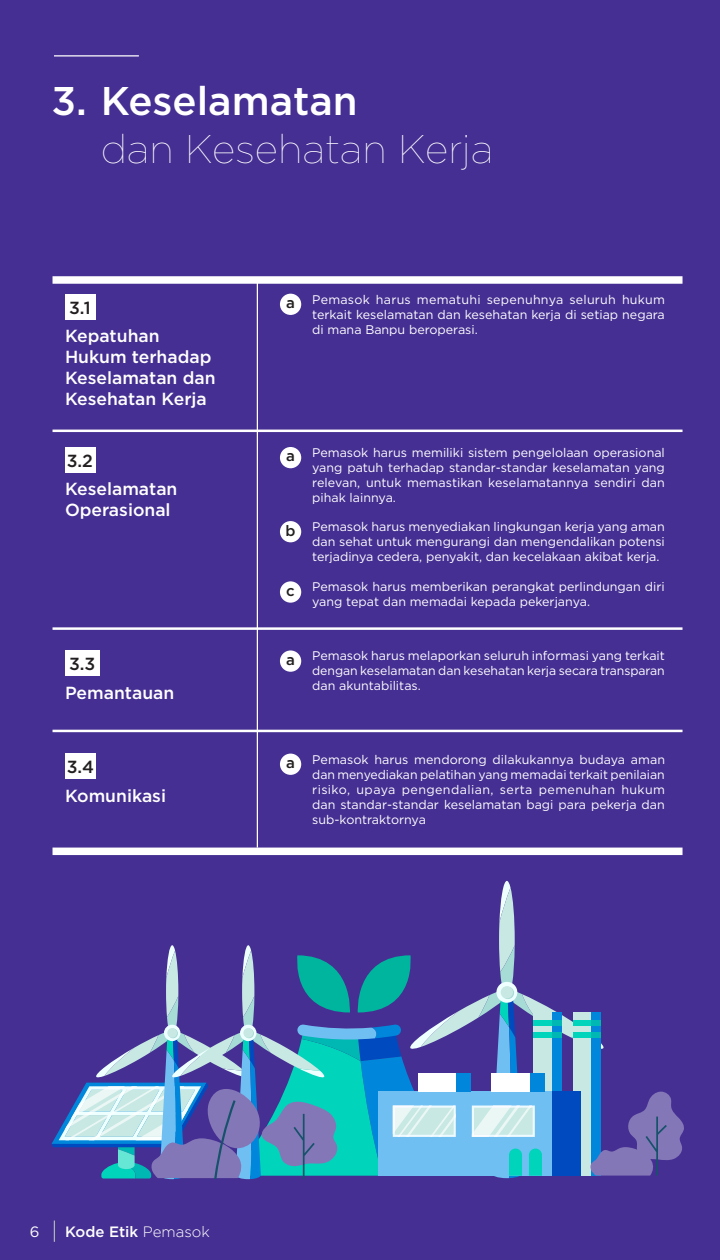
<style>
.page{position:relative;width:720px;height:1260px;background:#452f92}
.page>*{position:absolute;margin:0;border:0;box-sizing:border-box;transform-origin:0 0}
.t1{font:100 40px "Gotham";color:#fff}
.t2{font:500 40px "Gotham";color:#fff}
.t3{font:500 17.5px/21px "Gotham";color:#fff}
.t4{font:500 17.5px "Gotham";color:#231f20}
.t5{font:500 15px "Gotham";color:#fff}
.t6{font:500 15px "Gotham";color:#231f20}
.t7{font:15px "Gotham";color:#fff}
.t8{font:12.5px/15px "Gotham";color:#fff;text-align:justify}
.s1{font-weight:300}
</style>
<div class="page">
<hr style="left:54px;top:55px;width:85px;height:2px;background:#fff">
<div style="left:280px;top:521px;width:21px;height:21px;background:#fff;border-radius:50%"></div>
<div style="left:280px;top:581px;width:21px;height:22px;background:#fff;border-radius:50%"></div>
<div style="left:280px;top:294px;width:21px;height:21px;background:#fff;border-radius:50%"></div>
<div style="left:280px;top:650px;width:21px;height:22px;background:#fff;border-radius:50%"></div>
<div style="left:280px;top:447px;width:21px;height:21px;background:#fff;border-radius:50%"></div>
<div style="left:280px;top:754px;width:21px;height:21px;background:#fff;border-radius:50%"></div>
<div style="left:65px;top:294px;width:30px;height:25px;background:#fff"></div>
<div style="left:65px;top:650px;width:35px;height:26px;background:#fff"></div>
<div style="left:65px;top:447px;width:31px;height:26px;background:#fff"></div>
<div style="left:65px;top:754px;width:31px;height:25px;background:#fff"></div>
<div style="left:53px;top:276px;width:630px;height:8px;background:#fff"></div>
<div style="left:53px;top:848px;width:630px;height:7px;background:#fff"></div>
<hr style="left:257px;top:283px;width:1px;height:565px;background:#fff">
<hr style="left:53px;top:430px;width:630px;height:2px;background:#fff">
<hr style="left:53px;top:627px;width:630px;height:3px;background:#fff">
<hr style="left:53px;top:730px;width:630px;height:2px;background:#fff">
<svg style="left:54px;top:1221px;width:1px;height:21px"></svg>
<svg style="left:52px;top:881px;width:632px;height:298px"></svg>
<h1 class="t2" style="left:52px;top:74px;width:308px">3. Keselamatan</h1>
<h1 class="t1" style="left:101px;top:127px;width:394px">dan Kesehatan Kerja</h1>
<h2 class="t4" style="left:69px;top:296px;width:23px">3.1</h2>
<h2 class="t3" style="left:65px;top:325px;width:152px">Kepatuhan<br>Hukum terhadap<br>Keselamatan dan<br>Kesehatan Kerja</h2>
<h2 class="t4" style="left:67px;top:449px;width:28px">3.2</h2>
<h2 class="t3" style="left:65px;top:478px;width:114px">Keselamatan<br>Operasional</h2>
<h2 class="t4" style="left:69px;top:653px;width:28px">3.3</h2>
<h2 class="t3" style="left:65px;top:682px;width:111px">Pemantauan</h2>
<h2 class="t4" style="left:67px;top:756px;width:29px">3.4</h2>
<h2 class="t3" style="left:65px;top:785px;width:103px">Komunikasi</h2>
<p class="t6" style="left:286px;top:293px;width:10px">a</p>
<p class="t8" style="left:312px;top:291px;width:354px">Pemasok harus mematuhi sepenuhnya seluruh hukum terkait keselamatan dan kesehatan kerja di setiap negara di mana Banpu beroperasi.</p>
<p class="t6" style="left:286px;top:446px;width:10px">a</p>
<p class="t8" style="left:312px;top:445px;width:354px">Pemasok harus memiliki sistem pengelolaan operasional yang patuh terhadap standar-standar keselamatan yang relevan, untuk memastikan keselamatannya sendiri dan pihak lainnya.</p>
<p class="t6" style="left:286px;top:521px;width:12px">b</p>
<p class="t6" style="left:286px;top:581px;width:10px">c</p>
<p class="t8" style="left:312px;top:519px;width:354px">Pemasok harus menyediakan lingkungan kerja yang aman dan sehat untuk mengurangi dan mengendalikan potensi terjadinya cedera, penyakit, dan kecelakaan akibat kerja.</p>
<p class="t8" style="left:312px;top:579px;width:354px">Pemasok harus memberikan perangkat perlindungan diri yang tepat dan memadai kepada pekerjanya.</p>
<p class="t6" style="left:286px;top:650px;width:10px">a</p>
<p class="t8" style="left:312px;top:648px;width:354px">Pemasok harus melaporkan seluruh informasi yang terkait dengan keselamatan dan kesehatan kerja secara transparan dan akuntabilitas.</p>
<p class="t6" style="left:286px;top:753px;width:10px">a</p>
<p class="t8" style="left:312px;top:751px;width:354px">Pemasok harus mendorong dilakukannya budaya aman dan menyediakan pelatihan yang memadai terkait penilaian risiko, upaya pengendalian, serta pemenuhan hukum dan standar-standar keselamatan bagi para pekerja dan sub-kontraktornya</p>
<p class="t7" style="left:30px;top:1222px;width:11px">6</p>
<p class="t5" style="left:65px;top:1222px;width:146px">Kode Etik <span class="s1">Pemasok</span></p>
</div>
